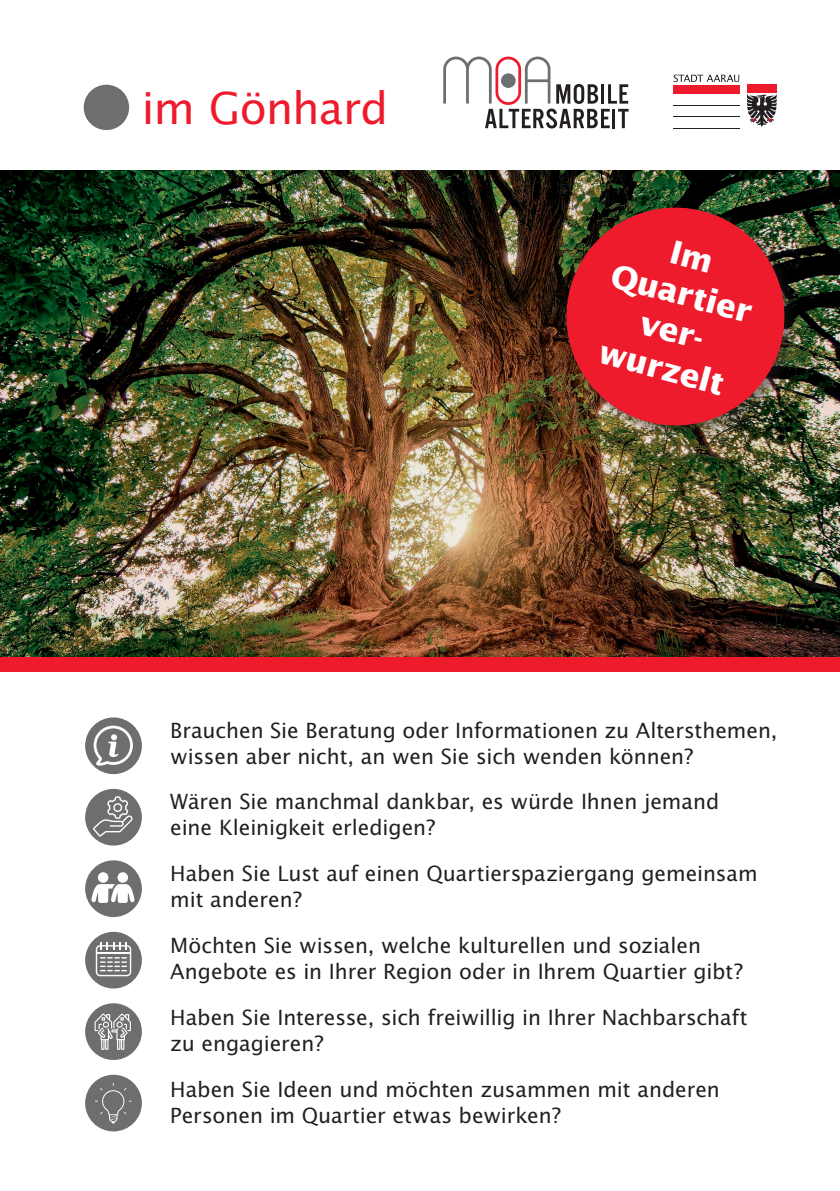
<style>
.page{position:relative;width:840px;height:1191px;background:#fff}
.page>*{position:absolute;margin:0;border:0;box-sizing:border-box;transform-origin:0 0}
.t1{font:44px "Lucida Sans";letter-spacing:-.015em;color:#ee1b2d}
.t2{font:700 32px/38.4px "Lucida Sans";color:#fff;text-align:center}
.t3{font:21px/26px "Lucida Sans";letter-spacing:-.005em;color:#231f20}
</style>
<div class="page">
<img style="left:0;top:170px;width:839px;height:488px">
<div style="left:561px;top:202px;width:239px;height:240px;background:#231f20;opacity:.5"></div>
<img style="left:554px;top:196px;width:241px;height:241px">
<div style="left:0;top:658px;width:839px;height:14px;background:#ee1b2d"></div>
<hr style="left:673px;top:105px;width:66px;height:1px;background:#231f20">
<hr style="left:673px;top:128px;width:66px;height:1px;background:#231f20">
<hr style="left:673px;top:116px;width:66px;height:1px;background:#231f20">
<svg style="left:673px;top:74px;width:65px;height:8px"></svg>
<div style="left:673px;top:85px;width:66px;height:9px;background:#ee1b2d"></div>
<div style="left:746px;top:85px;width:30px;height:8px;background:#ee1b2d"></div>
<svg style="left:747px;top:94px;width:29px;height:33px"></svg>
<svg style="left:443px;top:57px;width:185px;height:71px"></svg>
<div style="left:84px;top:85px;width:45px;height:45px;background:#6c6e70;border-radius:50%"></div>
<div style="left:85px;top:717px;width:57px;height:57px;background:#6c6e70;border-radius:50%"></div>
<div style="left:85px;top:789px;width:57px;height:56px;background:#6c6e70;border-radius:50%"></div>
<div style="left:85px;top:860px;width:57px;height:57px;background:#6c6e70;border-radius:50%"></div>
<div style="left:85px;top:931px;width:57px;height:57px;background:#6c6e70;border-radius:50%"></div>
<div style="left:85px;top:1003px;width:57px;height:57px;background:#6c6e70;border-radius:50%"></div>
<div style="left:85px;top:1074px;width:57px;height:57px;background:#6c6e70;border-radius:50%"></div>
<svg style="left:94px;top:725px;width:39px;height:40px"></svg>
<svg style="left:95px;top:1082px;width:37px;height:41px"></svg>
<svg style="left:96px;top:942px;width:35px;height:34px"></svg>
<div style="left:98px;top:872px;width:10px;height:10px;background:#fff;border-radius:50%"></div>
<svg style="left:91px;top:884px;width:44px;height:19px"></svg>
<div style="left:117px;top:872px;width:11px;height:10px;background:#fff;border-radius:50%"></div>
<svg style="left:94px;top:1013px;width:37px;height:36px"></svg>
<svg style="left:93px;top:796px;width:39px;height:40px"></svg>
<h1 class="t1" style="left:142px;top:81px;width:248px">im Gönhard</h1>
<h2 class="t2" style="left:626px;top:218px;width:146px;rotate:15deg">Im<br>Quartier ver&shy;wurzelt</h2>
<p class="t3" style="left:170px;top:716px;width:608px">Brauchen Sie Beratung oder Informationen zu Altersthemen, wissen aber nicht, an wen Sie sich wenden können?</p>
<p class="t3" style="left:170px;top:788px;width:550px">Wären Sie manchmal dankbar, es würde Ihnen jemand eine Kleinigkeit erledigen?</p>
<p class="t3" style="left:170px;top:860px;width:588px">Haben Sie Lust auf einen Quartierspaziergang gemeinsam mit anderen?</p>
<p class="t3" style="left:170px;top:932px;width:574px">Möchten Sie wissen, welche kulturellen und sozialen<br>Angebote es in Ihrer Region oder in Ihrem Quartier gibt?</p>
<p class="t3" style="left:170px;top:1004px;width:578px">Haben Sie Interesse, sich freiwillig in Ihrer Nachbarschaft zu engagieren?</p>
<p class="t3" style="left:170px;top:1075px;width:551px">Haben Sie Ideen und möchten zusammen mit anderen<br>Personen im Quartier etwas bewirken?</p>
</div>
